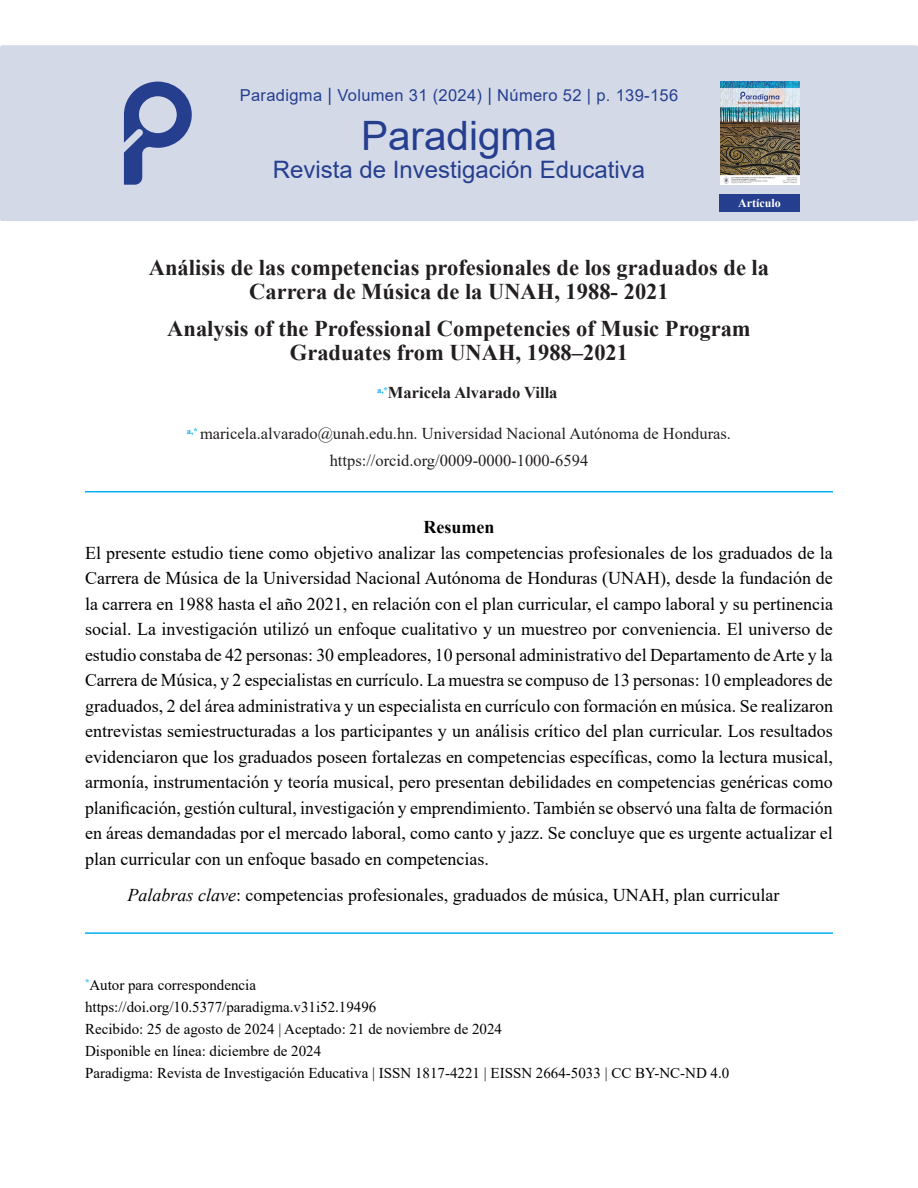
<style>
.page{position:relative;width:918px;height:1188px;background:#fff}
.page>*{position:absolute;margin:0;border:0;box-sizing:border-box;transform-origin:0 0}
.t1{font:40.5px "Arial";color:#253f8e}
.t2{font:24px "Arial";color:#253f8e}
.Article_Title_Style{font:700 22.5px/24px "Times New Roman";color:#231f20;text-align:center}
.Body_Cites{font:18px/25.5px "Times New Roman";color:#000;text-align:justify}
.Body_Cites-2{font:700 18px "Times New Roman";color:#000}
.Article_Title_Style-2{font:16.5px "Times New Roman";color:#231f20}
.t3{font:16.5px "Arial";letter-spacing:.02em;color:#253f8e}
.Article_Title_Style-3{font:700 16.5px "Times New Roman";color:#231f20}
.BottomInfo{font:15px "Times New Roman";color:#000}
.AuthorTop{font:15px "Times New Roman";color:#000}
.Body_Cites-3{font:700 12px "Times New Roman";color:#fff}
.s1{font-size:18px}
.s2{font-style:italic}
</style>
<div class="page">
<div style="left:0;top:45px;width:918px;height:176px;background:#d4d9e8;border-radius:2px"></div>
<svg style="left:124px;top:82px;width:68px;height:103px"></svg>
<img style="left:720px;top:82px;width:80px;height:103px">
<div style="left:719px;top:194px;width:81px;height:18px;background:#253f8e"></div>
<hr style="left:85px;top:491px;width:748px;height:1px;background:#00aeef">
<hr style="left:85px;top:932px;width:748px;height:2px;background:#00aeef">
<p class="t3" style="left:240px;top:84px;width:440px">Paradigma <span class="s1">|</span> Volumen 31 (2024) <span class="s1">|</span> Número 52 | p. 139-156</p>
<p class="t1" style="left:361px;top:107px;width:197px">Paradigma</p>
<p class="t2" style="left:273px;top:153px;width:374px">Revista de Investigación Educativa</p>
<p class="Body_Cites-3" style="left:738px;top:194px;width:44px">Artículo</p>
<p class="Article_Title_Style" style="left:149px;top:255px;width:622px">Análisis de las competencias profesionales de los graduados de la<br>Carrera de Música de la UNAH, 1988- 2021</p>
<p class="Article_Title_Style" style="left:167px;top:316px;width:585px">Analysis of the Professional Competencies of Music Program<br>Graduates from UNAH, 1988–2021</p>
<p class="Article_Title_Style-3" style="left:377px;top:381px;width:182px"><sup>a,*</sup>Maricela Alvarado Villa</p>
<p class="Article_Title_Style-2" style="left:187px;top:422px;width:546px"><sup>a,*</sup> maricela.alvarado@unah.edu.hn. Universidad Nacional Autónoma de Honduras.</p>
<p class="Article_Title_Style-2" style="left:330px;top:449px;width:260px">https://orcid.org/0009-0000-1000-6594</p>
<p class="Body_Cites-2" style="left:424px;top:514px;width:72px">Resumen</p>
<p class="Body_Cites" style="left:85px;top:539px;width:750px">El presente estudio tiene como objetivo analizar las competencias profesionales de los graduados de la Carrera de Música de la Universidad Nacional Autónoma de Honduras (UNAH), desde la fundación de la carrera en 1988 hasta el año 2021, en relación con el plan curricular, el campo laboral y su pertinencia social. La investigación utilizó un enfoque cualitativo y un muestreo por conveniencia. El universo de estudio constaba de 42 personas: 30 empleadores, 10 personal administrativo del Departamento de Arte y la Carrera de Música, y 2 especialistas en currículo. La muestra se compuso de 13 personas: 10 empleadores de graduados, 2 del área administrativa y un especialista en currículo con formación en música. Se realizaron entrevistas semiestructuradas a los participantes y un análisis crítico del plan curricular. Los resultados evidenciaron que los graduados poseen fortalezas en competencias específicas, como la lectura musical, armonía, instrumentación y teoría musical, pero presentan debilidades en competencias genéricas como planificación, gestión cultural, investigación y emprendimiento. También se observó una falta de formación en áreas demandadas por el mercado laboral, como canto y jazz. Se concluye que es urgente actualizar el plan curricular con un enfoque basado en competencias.</p>
<p class="Body_Cites" style="left:128px;top:882px;width:653px"><span class="s2">Palabras clave</span>: competencias profesionales, graduados de música, UNAH, plan curricular</p>
<p class="AuthorTop" style="left:85px;top:975px;width:172px"><sup>*</sup>Autor para correspondencia</p>
<p class="BottomInfo" style="left:85px;top:997px;width:293px">https://doi.org/10.5377/paradigma.v31i52.19496</p>
<p class="BottomInfo" style="left:85px;top:1019px;width:419px">Recibido: 25 de agosto de 2024 | Aceptado: 21 de noviembre de 2024</p>
<p class="BottomInfo" style="left:85px;top:1041px;width:238px">Disponible en línea: diciembre de 2024</p>
<p class="BottomInfo" style="left:85px;top:1063px;width:646px">Paradigma: Revista de Investigación Educativa | ISSN 1817-4221 | EISSN 2664-5033 | CC BY-NC-ND 4.0</p>
</div>
